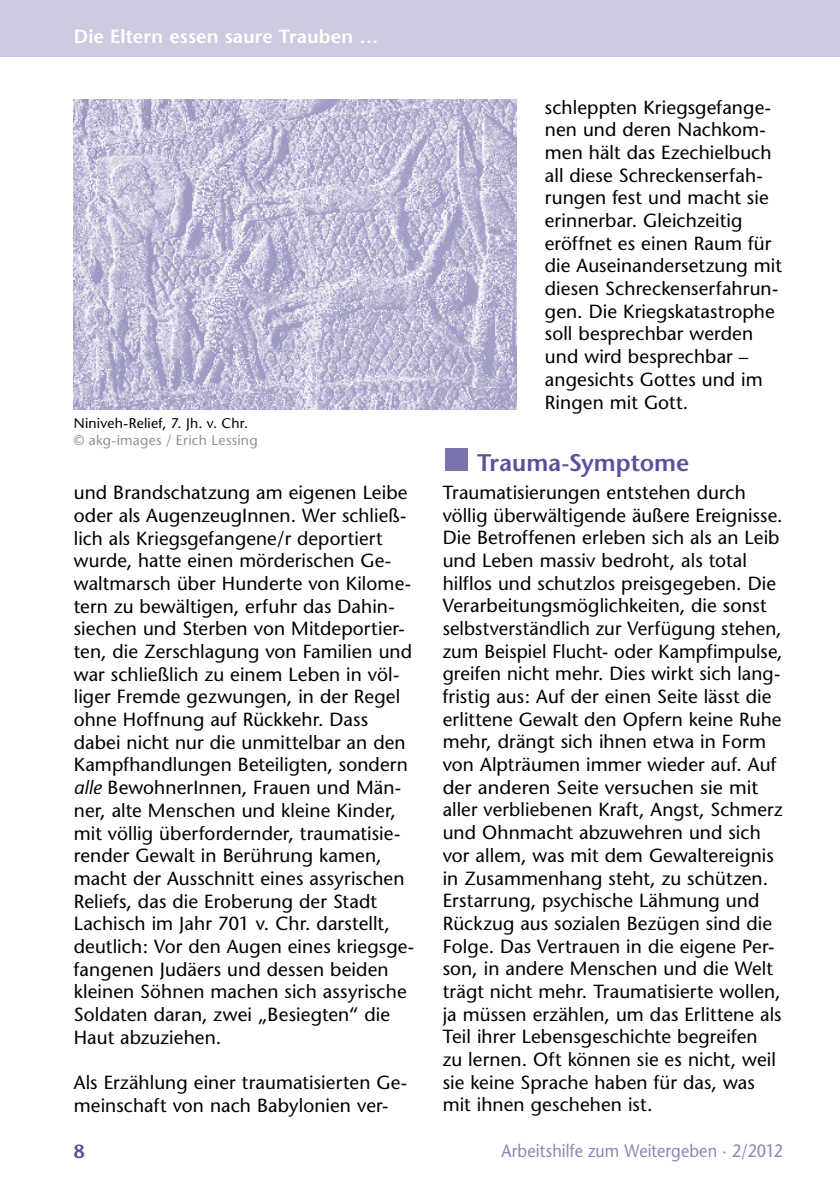
<style>
.page{position:relative;width:840px;height:1191px;background:#fff}
.page>*{position:absolute;margin:0;border:0;box-sizing:border-box;transform-origin:0 0}
.t1{font:600 24px "Stone Sans";color:#585298}
.t2{font:19px/22.6px "Stone Sans";letter-spacing:.005em;color:#000}
.t3{font:600 19px "Stone Sans";letter-spacing:.01em;color:#fff}
.t4{font:600 19px "Stone Sans";color:#585298}
.t5{font:18px "Stone Sans";letter-spacing:.005em;color:#8a86b7;scale:.9 1}
.t6{font:14px "Stone Sans";letter-spacing:.015em;color:#000}
.t7{font:14px "Stone Sans";letter-spacing:.015em;color:#939393}
.s1{font-style:italic}
</style>
<div class="page">
<div style="left:0;top:0;width:839px;height:57px;background:#cdcbe0"></div>
<hr style="left:839px;top:0;width:1px;height:57px;background:#cdcbe0">
<div style="left:444px;top:448px;width:23px;height:23px;background:#7a74ad"></div>
<img style="left:74px;top:99px;width:442px;height:311px">
<p class="t3" style="left:74px;top:25px;width:306px">Die Eltern essen saure Trauben …</p>
<p class="t6" style="left:74px;top:415px;width:176px">Niniveh-Relief, 7. Jh. v. Chr.</p>
<p class="t7" style="left:74px;top:432px;width:185px">© akg-images / Erich Lessing</p>
<p class="t2" style="left:74px;top:481px;width:342px">und Brandschatzung am eigenen Leibe oder als AugenzeugInnen. Wer schließ&shy;lich als Kriegsgefangene/r deportiert wurde, hatte einen mörderischen Ge&shy;waltmarsch über Hunderte von Kilome&shy;tern zu bewältigen, erfuhr das Dahin&shy;siechen und Sterben von Mitdeportier&shy;ten, die Zerschlagung von Familien und war schließlich zu einem Leben in völ&shy;liger Fremde gezwungen, in der Regel ohne Hoffnung auf Rückkehr. Dass dabei nicht nur die unmittelbar an den Kampfhandlungen Beteiligten, sondern <span class="s1">alle</span> BewohnerInnen, Frauen und Män&shy;ner, alte Menschen und kleine Kinder, mit völlig überfordernder, traumatisie&shy;render Gewalt in Berührung kamen, macht der Ausschnitt eines assyrischen Reliefs, das die Eroberung der Stadt Lachisch im Jahr 701 v. Chr. darstellt, deutlich: Vor den Augen eines kriegsge&shy;fangenen Judäers und dessen beiden kleinen Söhnen machen sich assyrische Soldaten daran, zwei „Besiegten“ die Haut abzuziehen.</p>
<p class="t2" style="left:74px;top:1071px;width:335px">Als Erzählung einer traumatisierten Ge&shy;meinschaft von nach Babylonien ver-</p>
<p class="t2" style="left:544px;top:96px;width:238px">schleppten Kriegsgefange&shy;nen und deren Nachkom&shy;men hält das Ezechielbuch all diese Schreckenserfah&shy;rungen fest und macht sie erinnerbar. Gleichzeitig eröffnet es einen Raum für die Auseinandersetzung mit diesen Schreckenserfahrun&shy;gen. Die Kriegskatastrophe soll besprechbar werden und wird besprechbar – angesichts Gottes und im<br>Ringen mit Gott.</p>
<p class="t1" style="left:476px;top:448px;width:214px">Trauma-Symptome</p>
<p class="t2" style="left:442px;top:481px;width:341px">Traumatisierungen entstehen durch völlig überwältigende äußere Ereignisse.<br>Die Betroffenen erleben sich als an Leib und Leben massiv bedroht, als total hilflos und schutzlos preisgegeben. Die Verarbeitungsmöglichkeiten, die sonst selbstverständlich zur Verfügung stehen, zum Beispiel Flucht- oder Kampfimpulse, greifen nicht mehr. Dies wirkt sich lang&shy;fristig aus: Auf der einen Seite lässt die erlittene Gewalt den Opfern keine Ruhe mehr, drängt sich ihnen etwa in Form von Alpträumen immer wieder auf. Auf der anderen Seite versuchen sie mit aller verbliebenen Kraft, Angst, Schmerz und Ohnmacht abzuwehren und sich vor allem, was mit dem Gewaltereignis in Zusammenhang steht, zu schützen.<br>Erstarrung, psychische Lähmung und Rückzug aus sozialen Bezügen sind die Folge. Das Vertrauen in die eigene Per&shy;son, in andere Menschen und die Welt trägt nicht mehr. Traumatisierte wollen, ja müssen erzählen, um das Erlittene als Teil ihrer Lebensgeschichte begreifen<br>zu lernen. Oft können sie es nicht, weil sie keine Sprache haben für das, was mit ihnen geschehen ist.</p>
<p class="t4" style="left:74px;top:1139px;width:12px">8</p>
<p class="t5" style="left:501px;top:1140px;width:314px">Arbeitshilfe zum Weitergeben · 2/2012</p>
</div>
